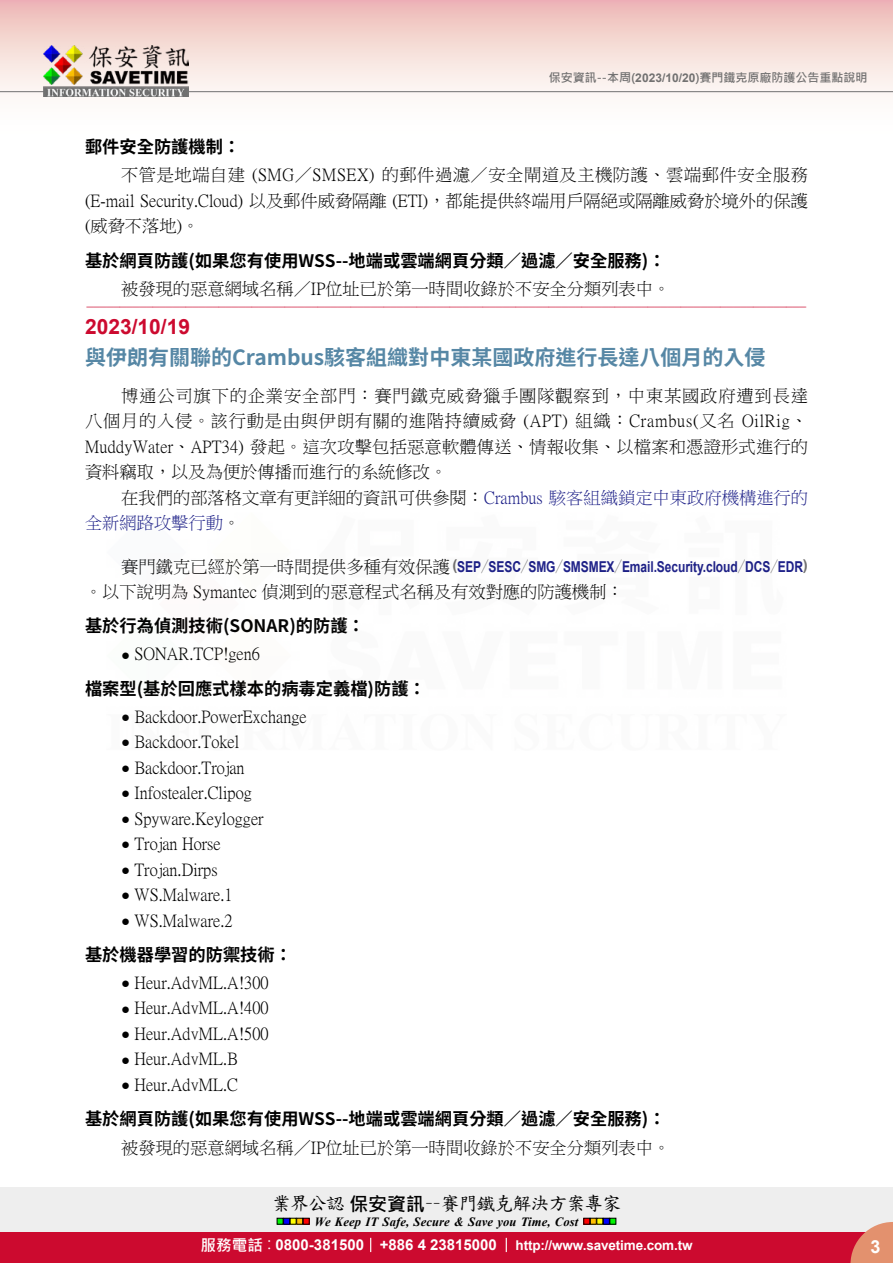
<style>
.page{position:relative;width:893px;height:1263px;background:#fff}
.page>*{position:absolute;margin:0;border:0;box-sizing:border-box;transform-origin:0 0}
.t1{font:700 21px "Source Han Sans TW";color:#5687a5}
.t2{font:700 21px "Arial";color:#cc0a2f}
.t3{font:18.9px "DF Kai Shu SB Estd BF";letter-spacing:-.05em;color:#000}
.t4{font:700 18px "Arial";color:#fff}
.t5{font:17.25px/25.5px "P Ming Li U";color:#000;text-align:justify}
.t6{font:700 17.25px "Source Han Sans TW";color:#000}
.t7{font:17.25px/25.5px "P Ming Li U";color:#1d2088}
.t8{font:16.5px "DF Kai Shu SB Estd BF";color:#cc0a2f}
.t9{font:700 15px "Arial";letter-spacing:-.005em;color:#1d2088;scale:.8 1}
.t10{font:700 13.5px "Arial";letter-spacing:-.01em;color:#fff}
.t11{font:italic 700 12.6px "Times New Roman";letter-spacing:.005em;color:#000}
.t12{font:700 12px "Microsoft Jheng Hei";color:#727171}
.s1{font-family:"Arial"}
.s2{color:#000}
.s3{font-family:"P Ming Li U";font-weight:400;font-size:17.25px;color:#000}
.s4{color:#727171}
.s5{font-family:"Source Han Sans TW";font-weight:800;color:#727171}
.s6{font-family:"Arial";font-size:15px}
.s7{font-family:"Microsoft Jheng Hei";font-weight:700}
.s8{font-family:"Microsoft Jheng Hei";font-size:15.6px}
.s9{font-family:"Microsoft Jheng Hei";font-weight:400;font-size:15.6px}
.s10{font-size:15px}
</style>
<div class="page">
<div style="left:0;top:1187px;width:893px;height:49px;background:#eee"></div>
<svg style="left:277px;top:1218px;width:32px;height:6px"></svg>
<svg style="left:584px;top:1218px;width:32px;height:6px"></svg>
<div style="left:0;top:1232px;width:893px;height:31px;background:#cc0a2f"></div>
<svg style="left:850px;top:1222px;width:43px;height:41px"></svg>
<svg style="left:370px;top:1238px;width:1px;height:14px"></svg>
<svg style="left:506px;top:1238px;width:1px;height:14px"></svg>
<div style="left:0;top:0;width:893px;height:141px;background:linear-gradient(to bottom,#efc0bb,#fff)"></div>
<hr style="left:0;top:91px;width:893px;height:1px;background:#727171">
<img style="left:44px;top:46px;width:145px;height:51px">
<p class="t12" style="left:549px;top:70px;width:320px">保安資訊--本周(<span class="s1">2023/10/20</span>)賽門鐵克原廠防護公告重點說明</p>
<p class="t6" style="left:85px;top:137px;width:157px">郵件安全防護機制：</p>
<p class="t5" style="left:85px;top:162px;width:724px;text-indent:36px">不管是地端自建 (SMG／SMSEX) 的郵件過濾／安全閘道及主機防護、雲端郵件安全服務(E-mail Security.Cloud) 以及郵件威脅隔離 (ETI)，都能提供終端用戶隔絕或隔離威脅於境外的保護(威脅不落地)。</p>
<p class="t6" style="left:85px;top:251px;width:582px">基於網頁防護(如果您有使用WSS--地端或雲端網頁分類／過濾／安全服務)：</p>
<p class="t5" style="left:121px;top:276px;width:551px">被發現的惡意網域名稱／IP位址已於第一時間收錄於不安全分類列表中。</p>
<p class="t8" style="left:86px;top:298px;width:723px">-------------------------------------------------------------------------------------------------------------</p>
<p class="t2" style="left:85px;top:312px;width:107px">2023/10/19</p>
<p class="t1" style="left:85px;top:346px;width:682px">與伊朗有關聯的Crambus駭客組織對中東某國政府進行長達八個月的入侵</p>
<p class="t5" style="left:85px;top:383px;width:725px;text-indent:36px">博通公司旗下的企業安全部門：賽門鐵克威脅獵手團隊觀察到，中東某國政府遭到長達八個月的入侵。該行動是由與伊朗有關的進階持續威脅 (APT) 組織：Crambus(又名 OilRig、MuddyWater、APT34) 發起。這次攻擊包括惡意軟體傳送、情報收集、以檔案和憑證形式進行的資料竊取，以及為便於傳播而進行的系統修改。</p>
<p class="t7" style="left:85px;top:485px;width:725px;text-indent:36px"><span class="s2">在我們的部落格文章有更詳細的資訊可供參閱：</span>Crambus 駭客組織鎖定中東政府機構進行的全新網路攻擊行動<span class="s2">。</span></p>
<p class="t9" style="left:121px;top:556px;width:860px"><span class="s3">賽門鐵克已經於第一時間提供多種有效保護</span><span class="s4">(</span>SEP<span class="s5">／</span>SESC<span class="s5">／</span>SMG<span class="s5">／</span>SMSMEX<span class="s5">／</span>Email.Security.cloud<span class="s5">／</span>DCS<span class="s5">／</span>EDR<span class="s4">)</span></p>
<p class="t5" style="left:85px;top:579px;width:540px">。以下說明為 Symantec 偵測到的惡意程式名稱及有效對應的防護機制：</p>
<p class="t6" style="left:85px;top:616px;width:281px">基於行為偵測技術(SONAR)的防護：</p>
<p class="t5" style="left:121px;top:641px;width:140px"><span class="s6">●</span> SONAR.TCP!gen6</p>
<p class="t6" style="left:85px;top:679px;width:342px">檔案型(基於回應式樣本的病毒定義檔)防護：</p>
<p class="t5" style="left:121px;top:704px;width:187px"><span class="s6">●</span> Backdoor.PowerExchange</p>
<p class="t5" style="left:121px;top:729px;width:120px"><span class="s6">●</span> Backdoor.Tokel</p>
<p class="t5" style="left:121px;top:755px;width:125px"><span class="s6">●</span> Backdoor.Trojan</p>
<p class="t5" style="left:121px;top:780px;width:132px"><span class="s6">●</span> Infostealer.Clipog</p>
<p class="t5" style="left:121px;top:806px;width:144px"><span class="s6">●</span> Spyware.Keylogger</p>
<p class="t5" style="left:121px;top:831px;width:101px"><span class="s6">●</span> Trojan Horse</p>
<p class="t5" style="left:121px;top:857px;width:98px"><span class="s6">●</span> Trojan.Dirps</p>
<p class="t5" style="left:121px;top:882px;width:113px"><span class="s6">●</span> WS.Malware.1</p>
<p class="t5" style="left:121px;top:908px;width:113px"><span class="s6">●</span> WS.Malware.2</p>
<p class="t6" style="left:85px;top:945px;width:209px">基於機器學習的防禦技術：</p>
<p class="t5" style="left:121px;top:970px;width:149px"><span class="s6">●</span> Heur.AdvML.A!300</p>
<p class="t5" style="left:121px;top:995px;width:149px"><span class="s6">●</span> Heur.AdvML.A!400</p>
<p class="t5" style="left:121px;top:1021px;width:149px"><span class="s6">●</span> Heur.AdvML.A!500</p>
<p class="t5" style="left:121px;top:1046px;width:118px"><span class="s6">●</span> Heur.AdvML.B</p>
<p class="t5" style="left:121px;top:1072px;width:118px"><span class="s6">●</span> Heur.AdvML.C</p>
<p class="t6" style="left:85px;top:1109px;width:582px">基於網頁防護(如果您有使用WSS--地端或雲端網頁分類／過濾／安全服務)：</p>
<p class="t5" style="left:121px;top:1134px;width:551px">被發現的惡意網域名稱／IP位址已於第一時間收錄於不安全分類列表中。</p>
<p class="t3" style="left:272px;top:1194px;width:351px">業界公認<span class="s7">保安資訊</span>－－賽門鐵克解決方案專家</p>
<p class="t11" style="left:315px;top:1212px;width:265px">We Keep IT Safe, Secure &amp; Save you Time, Cost</p>
<p class="t10" style="left:200px;top:1235px;width:494px"><span class="s8">服務電話</span><span class="s9">：</span><span class="s10">0800-381500 +886 4 23815000</span> http://www.savetime.com.tw</p>
<p class="t4" style="left:870px;top:1234px;width:12px">3</p>
</div>
